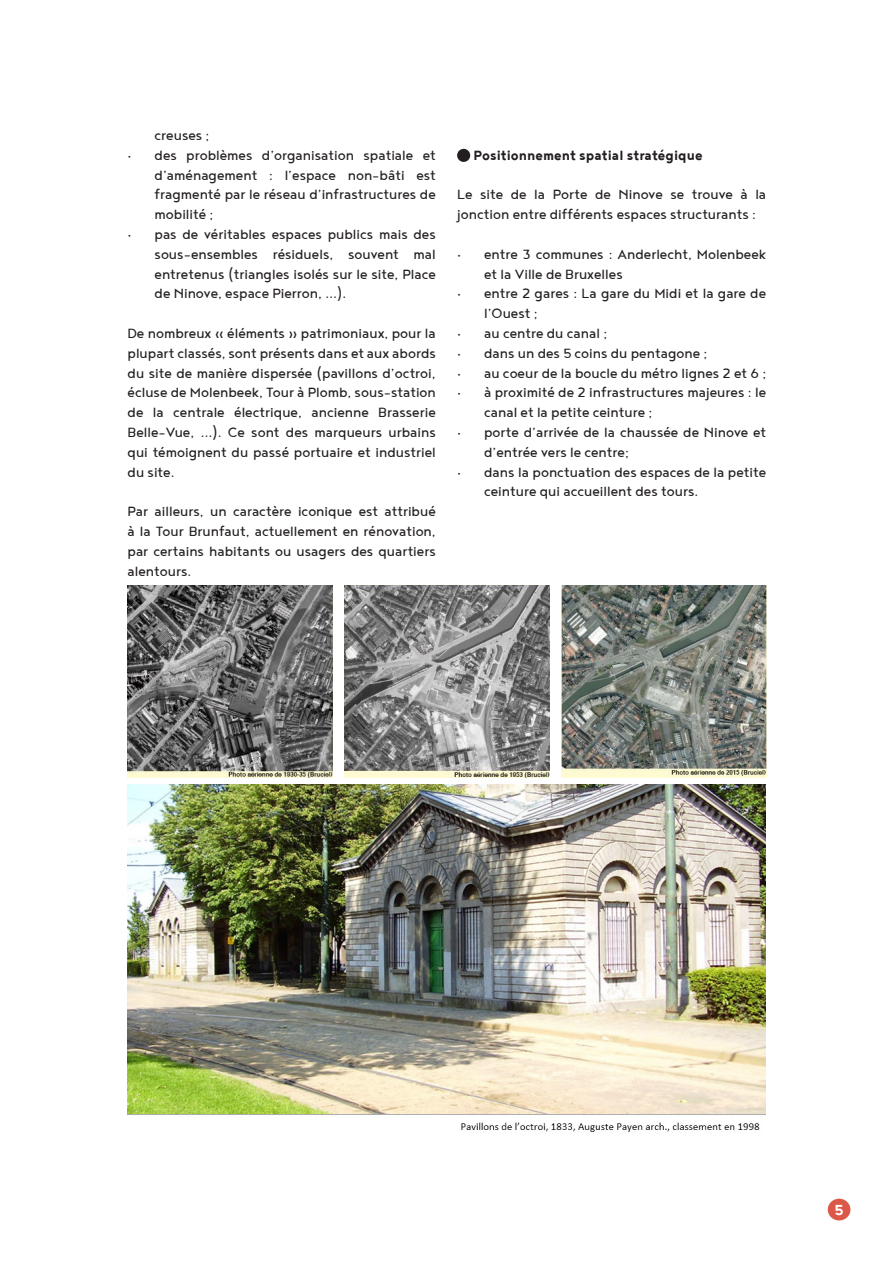
<style>
.page{position:relative;width:893px;height:1263px;background:#fff}
.page>*{position:absolute;margin:0;border:0;box-sizing:border-box;transform-origin:0 0}
.t1{font:700 18px "Noyh";color:#fff}
.t2{font:16.5px/19.8px "Noyh";color:#231f20}
.t3{font:700 16.5px "Noyh";color:#231f20}
</style>
<div class="page">
<img style="left:128px;top:585px;width:205px;height:192px">
<img style="left:344px;top:585px;width:205px;height:192px">
<img style="left:561px;top:585px;width:205px;height:192px">
<div style="left:828px;top:1199px;width:22px;height:21px;background:#dc5949;border-radius:50%"></div>
<img style="left:128px;top:784px;width:637px;height:348px">
<div style="left:457px;top:149px;width:13px;height:13px;background:#231f20;border-radius:50%"></div>
<p class="t2" style="left:155px;top:125px;width:56px">creuses ;</p>
<p class="t2" style="left:155px;top:145px;width:283px;text-align:justify;text-indent:-27px">• des problèmes d’organisation spatiale et d’aménagement : l’espace non-bâti est fragmenté par le réseau d’infrastructures de mobilité ;</p>
<p class="t2" style="left:155px;top:224px;width:283px;text-align:justify;text-indent:-27px">• pas de véritables espaces publics mais des sous-ensembles résiduels, souvent mal entretenus (triangles isolés sur le site, Place de Ninove, espace Pierron, …).</p>
<p class="t2" style="left:128px;top:323px;width:310px;text-align:justify">De nombreux « éléments » patrimoniaux, pour la plupart classés, sont présents dans et aux abords du site de manière dispersée (pavillons d’octroi, écluse de Molenbeek, Tour à Plomb, sous-station de la centrale électrique, ancienne Brasserie Belle-Vue, …). Ce sont des marqueurs urbains qui témoignent du passé portuaire et industriel du site.</p>
<p class="t2" style="left:128px;top:501px;width:310px;text-align:justify">Par ailleurs, un caractère iconique est attribué à la Tour Brunfaut, actuellement en rénovation, par certains habitants ou usagers des quartiers alentours.</p>
<p class="t3" style="left:474px;top:145px;width:230px">Positionnement spatial stratégique</p>
<p class="t2" style="left:457px;top:184px;width:311px">Le site de la Porte de Ninove se trouve à la jonction entre différents espaces structurants :</p>
<p class="t2" style="left:484px;top:244px;width:284px;text-indent:-27px">• entre 3 communes : Anderlecht, Molenbeek et la Ville de Bruxelles</p>
<p class="t2" style="left:484px;top:283px;width:284px;text-indent:-27px">• entre 2 gares : La gare du Midi et la gare de l’Ouest ;</p>
<p class="t2" style="left:457px;top:323px;width:152px">• au centre du canal ;</p>
<p class="t2" style="left:457px;top:343px;width:252px">• dans un des 5 coins du pentagone ;</p>
<p class="t2" style="left:457px;top:362px;width:311px">• au coeur de la boucle du métro lignes 2 et 6 ;</p>
<p class="t2" style="left:484px;top:382px;width:284px;text-indent:-27px">• à proximité de 2 infrastructures majeures : le canal et la petite ceinture ;</p>
<p class="t2" style="left:484px;top:422px;width:284px;text-indent:-27px">• porte d’arrivée de la chaussée de Ninove et d’entrée vers le centre;</p>
<p class="t2" style="left:484px;top:461px;width:284px;text-indent:-27px">• dans la ponctuation des espaces de la petite ceinture qui accueillent des tours.</p>
<p class="t1" style="left:835px;top:1199px;width:10px">5</p>
</div>
